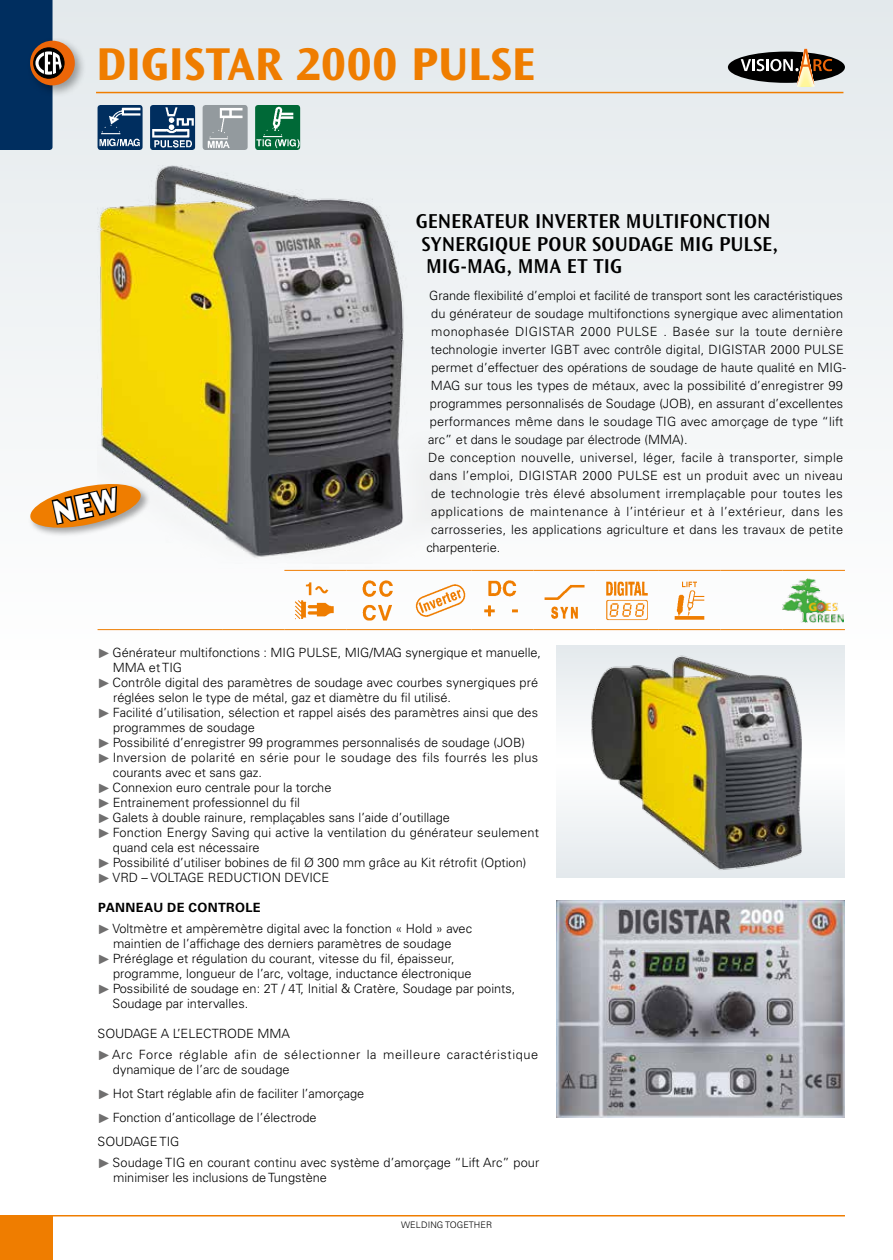
<style>
.page{position:relative;width:893px;height:1260px;background:#fff}
.page>*{position:absolute;margin:0;border:0;box-sizing:border-box;transform-origin:0 0}
.t1{font:700 48px "Ocean Sans Std";color:#ef7d00}
.t2{font:600 21px/22.5px "Ocean Sans Std";letter-spacing:.005em;color:#000}
.t3{font:300 12.75px/24px "Univers";color:#000}
.t4{font:300 12.75px "Univers";letter-spacing:.03em;color:#000}
.t5{font:300 12.75px "Univers";letter-spacing:.025em;color:#000}
.t6{font:300 12.75px "Univers";letter-spacing:.04em;color:#000}
.t7{font:300 12.75px/21px "Univers";letter-spacing:.05em;color:#000}
.t8{font:300 12.75px "Univers";letter-spacing:.02em;color:#000}
.t9{font:300 9px "Univers";letter-spacing:.015em;color:#000}
.s1{font-family:"Carta";font-weight:400;font-size:9px;color:#706f6f}
.s2{font-weight:700}
</style>
<div class="page">
<div style="left:0;top:0;width:892px;height:660px;background:linear-gradient(to bottom,#e3e9ec,#fefefe)"></div>
<hr style="left:96px;top:92px;width:747px;height:1px;background:#ef7d00">
<div style="left:27px;top:37px;width:60px;height:61px;background:#000;opacity:.35"></div>
<div style="left:30px;top:41px;width:45px;height:44px;background:#ec6608;border-radius:50%"></div>
<div style="left:34px;top:48px;width:30px;height:30px;border:1px solid #000;border-radius:50%"></div>
<svg style="left:0;top:0;width:62px;height:150px;background:#294668"></svg>
<img style="left:98px;top:165px;width:395px;height:426px">
<img style="left:556px;top:900px;width:288px;height:218px">
<hr style="left:98px;top:629px;width:62px;height:1px;background:#ef7d00">
<hr style="left:160px;top:629px;width:62px;height:1px;background:#ef7d00">
<hr style="left:222px;top:629px;width:62px;height:1px;background:#ef7d00">
<hr style="left:284px;top:629px;width:62px;height:1px;background:#ef7d00">
<hr style="left:346px;top:629px;width:63px;height:1px;background:#ef7d00">
<hr style="left:409px;top:629px;width:62px;height:1px;background:#ef7d00">
<hr style="left:471px;top:629px;width:62px;height:1px;background:#ef7d00">
<hr style="left:533px;top:629px;width:63px;height:1px;background:#ef7d00">
<hr style="left:596px;top:629px;width:62px;height:1px;background:#ef7d00">
<hr style="left:658px;top:629px;width:62px;height:1px;background:#ef7d00">
<hr style="left:720px;top:629px;width:62px;height:1px;background:#ef7d00">
<hr style="left:782px;top:629px;width:62px;height:1px;background:#ef7d00">
<hr style="left:284px;top:570px;width:62px;height:1px;background:#ef7d00">
<hr style="left:346px;top:570px;width:63px;height:1px;background:#ef7d00">
<hr style="left:409px;top:570px;width:62px;height:1px;background:#ef7d00">
<hr style="left:471px;top:570px;width:62px;height:1px;background:#ef7d00">
<hr style="left:533px;top:570px;width:63px;height:1px;background:#ef7d00">
<hr style="left:596px;top:570px;width:62px;height:1px;background:#ef7d00">
<hr style="left:658px;top:570px;width:62px;height:1px;background:#ef7d00">
<hr style="left:720px;top:570px;width:62px;height:1px;background:#ef7d00">
<hr style="left:782px;top:570px;width:62px;height:1px;background:#ef7d00">
<img style="left:292px;top:578px;width:45px;height:44px">
<img style="left:351px;top:578px;width:53px;height:44px">
<img style="left:413px;top:578px;width:54px;height:44px">
<img style="left:475px;top:578px;width:53px;height:44px">
<img style="left:542px;top:578px;width:44px;height:44px">
<img style="left:604px;top:578px;width:45px;height:44px">
<img style="left:667px;top:578px;width:44px;height:44px">
<img style="left:782px;top:578px;width:61px;height:44px">
<div style="left:556px;top:645px;width:288px;height:233px;background:linear-gradient(to bottom,#f2f4f6,#f1f4f6)"></div>
<img style="left:561px;top:645px;width:279px;height:233px">
<svg style="left:255px;top:105px;width:45px;height:45px"></svg>
<img style="left:256px;top:106px;width:44px;height:44px">
<img style="left:98px;top:105px;width:44px;height:45px">
<img style="left:150px;top:105px;width:45px;height:45px">
<svg style="left:202px;top:105px;width:46px;height:45px"></svg>
<img style="left:203px;top:106px;width:45px;height:44px">
<div style="left:728px;top:52px;width:116px;height:31px;background:#000;border-radius:50%"></div>
<svg style="left:740px;top:49px;width:92px;height:37px"></svg>
<div style="left:28px;top:482px;width:122px;height:56px;background:#000;opacity:.35"></div>
<div style="left:0;top:1216px;width:52px;height:44px;background:#ef7d00"></div>
<hr style="left:0;top:1215px;width:52px;height:1px;background:#ef7d00">
<hr style="left:52px;top:1215px;width:792px;height:1px;background:#ef7d00">
<svg style="left:28px;top:481px;width:115px;height:50px"></svg>
<h1 class="t1" style="left:96px;top:37px;width:440px">DIGISTAR 2000 PULSE</h1>
<h2 class="t2" style="left:416px;top:210px;width:364px">GENERATEUR INVERTER MULTIFONCTION<br>SYNERGIQUE POUR SOUDAGE MIG PULSE,<br>MIG-MAG, MMA ET TIG</h2>
<p class="t3" style="left:429px;top:283px;width:415px">Grande flexibilité d’emploi et facilité de transport sont les caractéristiques</p>
<p class="t3" style="left:431px;top:301px;width:413px">du générateur de soudage multifonctions synergique avec alimentation</p>
<p class="t6" style="left:431px;top:324px;width:413px">monophasée DIGISTAR 2000 PULSE . Basée sur la toute dernière</p>
<p class="t3" style="left:431px;top:338px;width:414px">technologie inverter IGBT avec contrôle digital, DIGISTAR 2000 PULSE</p>
<p class="t3" style="left:431px;top:356px;width:416px">permet d’effectuer des opérations de soudage de haute qualité en MIG-</p>
<p class="t3" style="left:431px;top:374px;width:413px">MAG sur tous les types de métaux, avec la possibilité d’enregistrer 99</p>
<p class="t3" style="left:430px;top:392px;width:415px">programmes personnalisés de Soudage (JOB), en assurant d’excellentes</p>
<p class="t3" style="left:430px;top:410px;width:415px">performances même dans le soudage TIG avec amorçage de type “lift</p>
<p class="t3" style="left:428px;top:428px;width:261px">arc” et dans le soudage par électrode (MMA).</p>
<p class="t4" style="left:428px;top:450px;width:417px">De conception nouvelle, universel, léger, facile à transporter, simple</p>
<p class="t5" style="left:429px;top:468px;width:415px">dans l’emploi, DIGISTAR 2000 PULSE est un produit avec un niveau</p>
<p class="t4" style="left:431px;top:486px;width:413px">de technologie très élevé absolument irremplaçable pour toutes les</p>
<p class="t6" style="left:431px;top:504px;width:413px">applications de maintenance à l’intérieur et à l’extérieur, dans les</p>
<p class="t8" style="left:431px;top:522px;width:413px">carrosseries, les applications agriculture et dans les travaux de petite</p>
<p class="t3" style="left:426px;top:536px;width:75px">charpenterie.</p>
<p class="t3" style="left:99px;top:640px;width:443px"><span class="s1">¼</span> Générateur multifonctions : MIG PULSE, MIG/MAG synergique et manuelle,</p>
<p class="t3" style="left:113px;top:655px;width:71px">MMA et TIG</p>
<p class="t3" style="left:99px;top:670px;width:440px"><span class="s1">¼</span> Contrôle digital des paramètres de soudage avec courbes synergiques pré</p>
<p class="t3" style="left:113px;top:685px;width:339px">réglées selon le type de métal, gaz et diamètre du fil utilisé.</p>
<p class="t3" style="left:99px;top:700px;width:440px"><span class="s1">¼</span> Facilité d’utilisation, sélection et rappel aisés des paramètres ainsi que des</p>
<p class="t3" style="left:113px;top:715px;width:143px">programmes de soudage</p>
<p class="t3" style="left:99px;top:730px;width:427px"><span class="s1">¼</span> Possibilité d’enregistrer 99 programmes personnalisés de soudage (JOB)</p>
<p class="t5" style="left:99px;top:750px;width:440px"><span class="s1">¼</span> Inversion de polarité en série pour le soudage des fils fourrés les plus</p>
<p class="t3" style="left:113px;top:760px;width:150px">courants avec et sans gaz.</p>
<p class="t3" style="left:99px;top:775px;width:234px"><span class="s1">¼</span> Connexion euro centrale pour la torche</p>
<p class="t3" style="left:99px;top:790px;width:202px"><span class="s1">¼</span> Entrainement professionnel du fil</p>
<p class="t3" style="left:99px;top:805px;width:352px"><span class="s1">¼</span> Galets à double rainure, remplaçables sans l’aide d’outillage</p>
<p class="t3" style="left:99px;top:820px;width:441px"><span class="s1">¼</span> Fonction Energy Saving qui active la ventilation du générateur seulement</p>
<p class="t3" style="left:113px;top:835px;width:148px">quand cela est nécessaire</p>
<p class="t3" style="left:99px;top:850px;width:429px"><span class="s1">¼</span> Possibilité d’utiliser bobines de fil Ø 300 mm grâce au Kit rétrofit (Option)</p>
<p class="t3" style="left:99px;top:865px;width:232px"><span class="s1">¼</span> VRD – VOLTAGE REDUCTION DEVICE</p>
<p class="t3" style="left:98px;top:897px;width:375px;line-height:21px"><span class="s2">PANNEAU DE CONTROLE<br></span><span class="s1">¼</span> Voltmètre et ampèremètre digital avec la fonction « Hold » avec</p>
<p class="t3" style="left:113px;top:931px;width:340px">maintien de l’affichage des derniers paramètres de soudage</p>
<p class="t3" style="left:99px;top:946px;width:357px"><span class="s1">¼</span> Préréglage et régulation du courant, vitesse du fil, épaisseur,</p>
<p class="t3" style="left:113px;top:961px;width:360px">programme, longueur de l’arc, voltage, inductance électronique</p>
<p class="t3" style="left:99px;top:976px;width:418px"><span class="s1">¼</span> Possibilité de soudage en: 2T / 4T, Initial &amp; Cratère, Soudage par points,</p>
<p class="t3" style="left:113px;top:991px;width:137px">Soudage par intervalles.</p>
<p class="t7" style="left:98px;top:1023px;width:442px">SOUDAGE A L’ELECTRODE MMA<br><span class="s1">¼</span> Arc Force réglable afin de sélectionner la meilleure caractéristique</p>
<p class="t3" style="left:98px;top:1057px;width:268px;text-indent:15px">dynamique de l’arc de soudage<br><span class="s1">¼</span> Hot Start réglable afin de faciliter l’amorçage <span class="s1">¼</span> Fonction d’anticollage de l’électrode SOUDAGE TIG</p>
<p class="t3" style="left:113px;top:1155px;width:428px;line-height:15px;text-indent:-14px"><span class="s1">¼</span> Soudage TIG en courant continu avec système d’amorçage “Lift Arc” pour minimiser les inclusions de Tungstène</p>
<p class="t9" style="left:401px;top:1220px;width:92px">WELDING TOGETHER</p>
</div>
